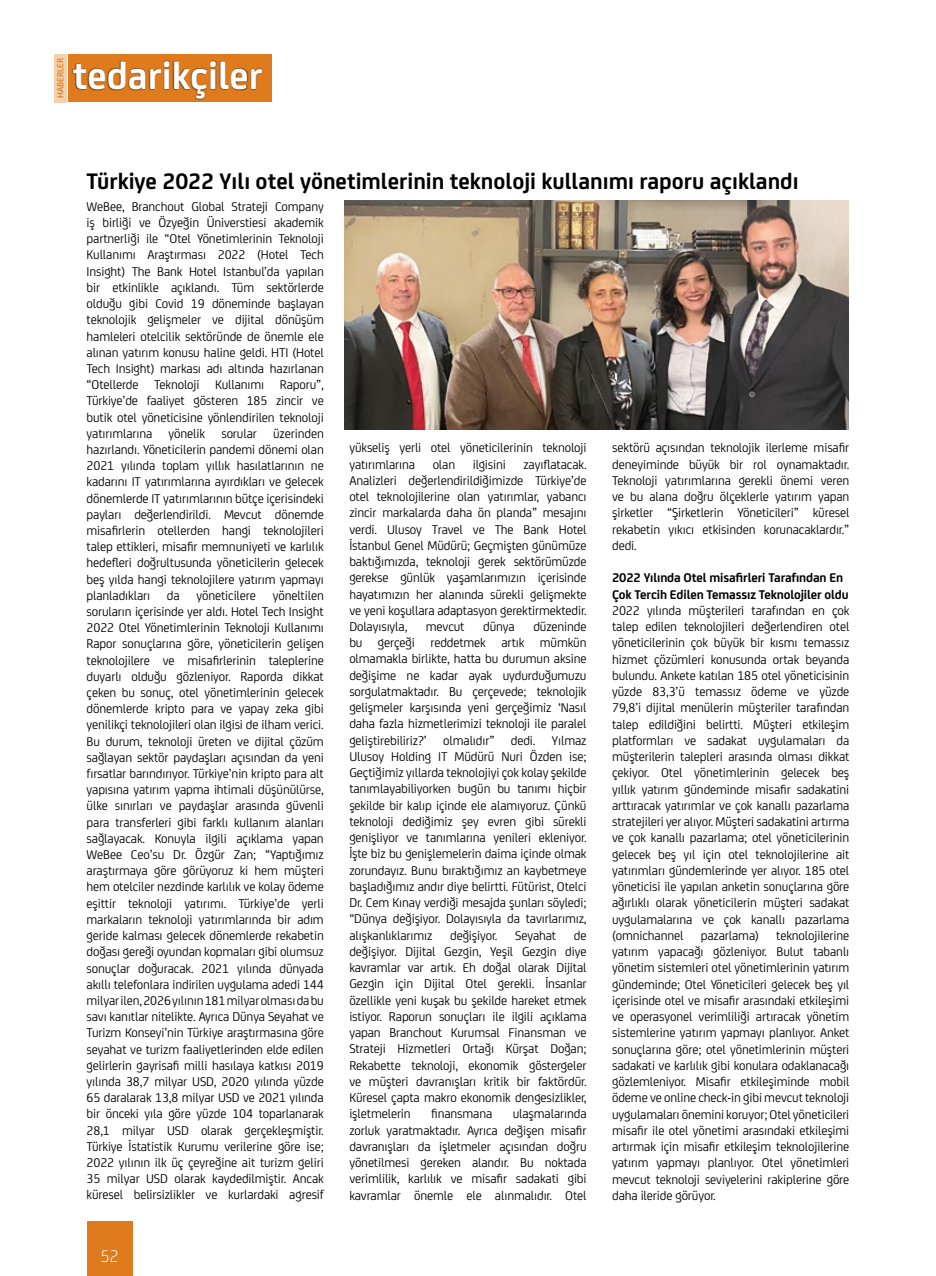
<style>
.page{position:relative;width:936px;height:1276px;background:#fff}
.page>*{position:absolute;margin:0;border:0;box-sizing:border-box;transform-origin:0 0}
.t1{font:700 40.5px "FS Joey";color:#fff}
.t2{font:700 24px "FS Joey";color:#000}
.t3{font:300 18px "FS Joey";color:#fff}
.t4{font:13.5px/16.2px "FS Joey";letter-spacing:-.01em;color:#000;text-align:justify}
.t5{font:700 13.5px/16.2px "FS Joey";letter-spacing:-.01em;color:#000}
.t6{font:500 9.6px "FS Joey";color:#df7b1c}
</style>
<div class="page">
<div style="left:87px;top:1222px;width:45px;height:54px;background:#df7b1c"></div>
<div style="left:54px;top:54px;width:12px;height:49px;background:#f3d0af"></div>
<div style="left:68px;top:54px;width:204px;height:48px;background:#df7b1c"></div>
<div style="left:72px;top:59px;width:191px;height:41px;background:#000;opacity:.75"></div>
<img style="left:345px;top:201px;width:503px;height:228px">
<p class="t6" style="left:53px;top:98px;width:41px;rotate:-90deg">HABERLER</p>
<h1 class="t1" style="left:73px;top:45px;width:192px">tedarikçiler</h1>
<h2 class="t2" style="left:87px;top:163px;width:713px">Türkiye 2022 Yılı otel yönetimlerinin teknoloji kullanımı raporu açıklandı</h2>
<p class="t4" style="left:87px;top:197px;width:239px">WeBee, Branchout Global Strateji Company iş birliği ve Özyeğin Üniverstiesi akademik partnerliği ile “Otel Yönetimlerinin Teknoloji Kullanımı Araştırması 2022 (Hotel Tech Insight) The Bank Hotel Istanbul’da yapılan bir etkinlikle açıklandı. Tüm sektörlerde olduğu gibi Covid 19 döneminde başlayan teknolojik gelişmeler ve dijital dönüşüm hamleleri otelcilik sektöründe de önemle ele alınan yatırım konusu haline geldi. HTI (Hotel Tech Insight) markası adı altında hazırlanan “Otellerde Teknoloji Kullanımı Raporu”, Türkiye’de faaliyet gösteren 185 zincir ve butik otel yöneticisine yönlendirilen teknoloji yatırımlarına yönelik sorular üzerinden hazırlandı. Yöneticilerin pandemi dönemi olan 2021 yılında toplam yıllık hasılatlarının ne kadarını IT yatırımlarına ayırdıkları ve gelecek dönemlerde IT yatırımlarının bütçe içerisindeki payları değerlendirildi. Mevcut dönemde misafirlerin otellerden hangi teknolojileri talep ettikleri, misafir memnuniyeti ve karlılık hedefleri doğrultusunda yöneticilerin gelecek beş yılda hangi teknolojilere yatırım yapmayı planladıkları da yöneticilere yöneltilen soruların içerisinde yer aldı. Hotel Tech Insight 2022 Otel Yönetimlerinin Teknoloji Kullanımı Rapor sonuçlarına göre, yöneticilerin gelişen teknolojilere ve misafirlerinin taleplerine duyarlı olduğu gözleniyor. Raporda dikkat çeken bu sonuç, otel yönetimlerinin gelecek dönemlerde kripto para ve yapay zeka gibi yenilikçi teknolojileri olan ilgisi de ilham verici.<br>Bu durum, teknoloji üreten ve dijital çözüm sağlayan sektör paydaşları açısından da yeni fırsatlar barındırıyor. Türkiye’nin kripto para alt yapısına yatırım yapma ihtimali düşünülürse, ülke sınırları ve paydaşlar arasında güvenli para transferleri gibi farklı kullanım alanları sağlayacak. Konuyla ilgili açıklama yapan WeBee Ceo’su Dr. Özgür Zan; “Yaptığımız araştırmaya göre görüyoruz ki hem müşteri hem otelciler nezdinde karlılık ve kolay ödeme eşittir teknoloji yatırımı. Türkiye’de yerli markaların teknoloji yatırımlarında bir adım geride kalması gelecek dönemlerde rekabetin doğası gereği oyundan kopmaları gibi olumsuz sonuçlar doğuracak. 2021 yılında dünyada akıllı telefonlara indirilen uygulama adedi 144 milyar ilen, 2026 yılının 181 milyar olması da bu savı kanıtlar nitelikte. Ayrıca Dünya Seyahat ve Turizm Konseyi’nin Türkiye araştırmasına göre seyahat ve turizm faaliyetlerinden elde edilen gelirlerin gayrisafi milli hasılaya katkısı 2019 yılında 38,7 milyar USD, 2020 yılında yüzde 65 daralarak 13,8 milyar USD ve 2021 yılında bir önceki yıla göre yüzde 104 toparlanarak 28,1 milyar USD olarak gerçekleşmiştir.<br>Türkiye İstatistik Kurumu verilerine göre ise; 2022 yılının ilk üç çeyreğine ait turizm geliri 35 milyar USD olarak kaydedilmiştir. Ancak küresel belirsizlikler ve kurlardaki agresif</p>
<h3 class="t3" style="left:100px;top:1243px;width:20px">52</h3>
<p class="t4" style="left:349px;top:439px;width:239px">yükseliş yerli otel yöneticilerinin teknoloji yatırımlarına</p>
<p class="t4" style="left:349px;top:455px;width:239px;text-indent:174px">zayıflatacak.<br>Analizleri değerlendirildiğimizde Türkiye’de otel teknolojilerine olan yatırımlar, yabancı zincir markalarda daha ön planda” mesajını verdi. Ulusoy Travel ve The Bank Hotel İstanbul Genel Müdürü; Geçmişten günümüze baktığımızda, teknoloji gerek sektörümüzde gerekse günlük yaşamlarımızın içerisinde hayatımızın her alanında sürekli gelişmekte ve yeni koşullara adaptasyon gerektirmektedir.<br>Dolayısıyla,</p>
<p class="t4" style="left:432px;top:455px;width:24px">olan</p>
<p class="t4" style="left:472px;top:455px;width:35px">ilgisini</p>
<p class="t4" style="left:349px;top:617px;width:239px;text-indent:184px">düzeninde bu gerçeği reddetmek artık mümkün olmamakla birlikte, hatta bu durumun aksine değişime ne kadar ayak uydurduğumuzu sorgulatmaktadır. Bu çerçevede; teknolojik gelişmeler karşısında yeni gerçeğimiz ‘Nasıl daha fazla hizmetlerimizi teknoloji ile paralel geliştirebiliriz?’ olmalıdır” dedi. Yılmaz Ulusoy Holding IT Müdürü Nuri Özden ise; Geçtiğimiz yıllarda teknolojiyi çok kolay şekilde tanımlayabiliyorken bugün bu tanımı hiçbir şekilde bir kalıp içinde ele alamıyoruz. Çünkü teknoloji dediğimiz şey evren gibi sürekli genişliyor ve tanımlarına yenileri ekleniyor.<br>İşte biz bu genişlemelerin daima içinde olmak zorundayız. Bunu bıraktığımız an kaybetmeye başladığımız andır diye belirtti. Fütürist, Otelci Dr. Cem Kınay verdiği mesajda şunları söyledi; “Dünya değişiyor. Dolayısıyla da tavırlarımız, alışkanlıklarımız</p>
<p class="t4" style="left:426px;top:617px;width:40px">mevcut</p>
<p class="t4" style="left:483px;top:617px;width:33px">dünya</p>
<p class="t4" style="left:450px;top:926px;width:49px">değişiyor.</p>
<p class="t4" style="left:515px;top:926px;width:42px">Seyahat</p>
<p class="t4" style="left:349px;top:926px;width:239px;text-indent:224px">de değişiyor. Dijital Gezgin, Yeşil Gezgin diye kavramlar var artık. Eh doğal olarak Dijital Gezgin için Dijital Otel gerekli. İnsanlar özellikle yeni kuşak bu şekilde hareket etmek istiyor. Raporun sonuçları ile ilgili açıklama yapan Branchout Kurumsal Finansman ve Strateji Hizmetleri Ortağı Kürşat Doğan; Rekabette teknoloji, ekonomik göstergeler ve müşteri davranışları kritik bir faktördür.<br>Küresel çapta makro ekonomik dengesizlikler, işletmelerin</p>
<p class="t4" style="left:431px;top:1105px;width:63px">finansmana</p>
<p class="t4" style="left:349px;top:1105px;width:239px;text-indent:163px">ulaşmalarında zorluk yaratmaktadır. Ayrıca değişen misafir davranışları da işletmeler açısından doğru yönetilmesi gereken alandır. Bu noktada verimlilik, karlılık ve misafir sadakati gibi kavramlar önemle ele alınmalıdır. Otel</p>
<p class="t4" style="left:612px;top:439px;width:239px">sektörü açısından teknolojik ilerleme misafir deneyiminde büyük bir rol oynamaktadır.<br>Teknoloji yatırımlarına gerekli önemi veren ve bu alana doğru ölçeklerle yatırım yapan şirketler “Şirketlerin Yöneticileri” küresel rekabetin yıkıcı etkisinden korunacaklardır.” dedi.</p>
<p class="t5" style="left:612px;top:569px;width:238px">2022 Yılında Otel misafirleri Tarafından En<br>Çok Tercih Edilen Temassız Teknolojiler oldu</p>
<p class="t4" style="left:612px;top:601px;width:239px">2022 yılında müşterileri tarafından en çok talep edilen teknolojileri değerlendiren otel yöneticilerinin çok büyük bir kısmı temassız hizmet çözümleri konusunda ortak beyanda bulundu. Ankete katılan 185 otel yöneticisinin yüzde 83,3’ü temassız ödeme ve yüzde 79,8’i dijital menülerin müşteriler tarafından talep edildiğini belirtti. Müşteri etkileşim platformları ve sadakat uygulamaları da müşterilerin talepleri arasında olması dikkat çekiyor. Otel yönetimlerinin gelecek beş yıllık yatırım gündeminde misafir sadakatini arttıracak yatırımlar ve çok kanallı pazarlama stratejileri yer alıyor. Müşteri sadakatini artırma ve çok kanallı pazarlama; otel yöneticilerinin gelecek beş yıl için otel teknolojilerine ait yatırımları gündemlerinde yer alıyor. 185 otel yöneticisi ile yapılan anketin sonuçlarına göre ağırlıklı olarak yöneticilerin müşteri sadakat uygulamalarına ve çok kanallı pazarlama (omnichannel</p>
<p class="t4" style="left:700px;top:926px;width:60px">pazarlama)</p>
<p class="t4" style="left:612px;top:926px;width:239px;text-indent:164px">teknolojilerine yatırım yapacağı gözleniyor. Bulut tabanlı yönetim sistemleri otel yönetimlerinin yatırım gündeminde; Otel Yöneticileri gelecek beş yıl içerisinde otel ve misafir arasındaki etkileşimi ve operasyonel verimliliği artıracak yönetim sistemlerine yatırım yapmayı planlıyor. Anket sonuçlarına göre; otel yönetimlerinin müşteri sadakati ve karlılık gibi konulara odaklanacağı gözlemleniyor. Misafir etkileşiminde mobil ödeme ve online check-in gibi mevcut teknoloji uygulamaları önemini koruyor; Otel yöneticileri misafir ile otel yönetimi arasındaki etkileşimi artırmak için misafir etkileşim teknolojilerine yatırım yapmayı planlıyor. Otel yönetimleri mevcut teknoloji seviyelerini rakiplerine göre daha ileride görüyor.</p>
</div>
